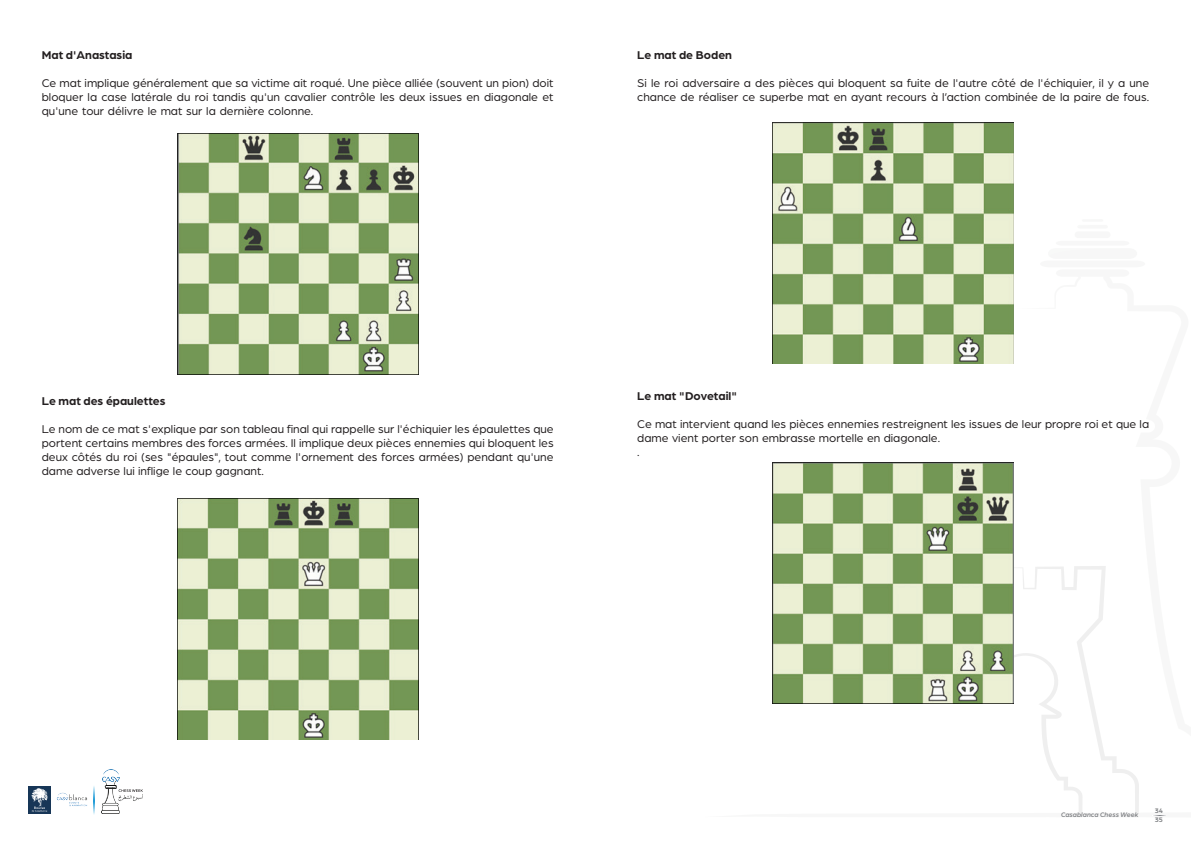
<style>
.page{position:relative;width:1191px;height:842px;background:#fff}
.page>*{position:absolute;margin:0;border:0;box-sizing:border-box;transform-origin:0 0}
.t1{font:12px/14px "Arboria";color:#231f20;text-align:justify}
.t2{font:700 12px "Arboria";color:#231f20}
.t3{font:italic 500 7px "Arboria";color:#808285}
.t4{font:700 7px/9.5px "Arboria";color:#808285}
</style>
<div class="page">
<svg style="left:772px;top:271px;width:367px;height:542px"></svg>
<svg style="left:1040px;top:271px;width:99px;height:6px"></svg>
<img style="left:57px;top:792px;width:30px;height:15px">
<svg style="left:94px;top:786px;width:1px;height:28px"></svg>
<div style="left:28px;top:786px;width:22px;height:27px;background:#173657"></div>
<svg style="left:31px;top:788px;width:17px;height:24px"></svg>
<img style="left:101px;top:801px;width:19px;height:13px">
<img style="left:102px;top:810px;width:17px;height:4px">
<svg style="left:102px;top:771px;width:41px;height:30px"></svg>
<svg style="left:1153px;top:815px;width:13px;height:1px"></svg>
<img style="left:177px;top:133px;width:241px;height:241px">
<img style="left:177px;top:499px;width:241px;height:241px">
<img style="left:772px;top:123px;width:241px;height:241px">
<img style="left:772px;top:462px;width:241px;height:241px">
<p class="t2" style="left:42px;top:47px;width:92px">Mat d'Anastasia</p>
<p class="t1" style="left:42px;top:75px;width:513px">Ce mat implique généralement que sa victime ait roqué. Une pièce alliée (souvent un pion) doit bloquer la case latérale du roi tandis qu'un cavalier contrôle les deux issues en diagonale et qu'une tour délivre le mat sur la dernière colonne.</p>
<p class="t2" style="left:637px;top:47px;width:96px">Le mat de Boden</p>
<p class="t1" style="left:637px;top:75px;width:513px">Si le roi adversaire a des pièces qui bloquent sa fuite de l'autre côté de l'échiquier, il y a une chance de réaliser ce superbe mat en ayant recours à l’action combinée de la paire de fous.</p>
<p class="t2" style="left:42px;top:393px;width:125px">Le mat des épaulettes</p>
<p class="t1" style="left:42px;top:422px;width:513px">Le nom de ce mat s'explique par son tableau final qui rappelle sur l'échiquier les épaulettes que portent certains membres des forces armées. Il implique deux pièces ennemies qui bloquent les deux côtés du roi (ses "épaules", tout comme l'ornement des forces armées) pendant qu'une dame adverse lui inflige le coup gagnant.</p>
<p class="t2" style="left:637px;top:388px;width:102px">Le mat "Dovetail"</p>
<p class="t1" style="left:637px;top:416px;width:513px;text-align:left">Ce mat intervient quand les pièces ennemies restreignent les issues de leur propre roi et que la dame vient porter son embrasse mortelle en diagonale.<br>.</p>
<p class="t3" style="left:1061px;top:810px;width:79px">Casablanca Chess Week</p>
<p class="t4" style="left:1154px;top:805px;width:10px">34<br>35</p>
</div>
